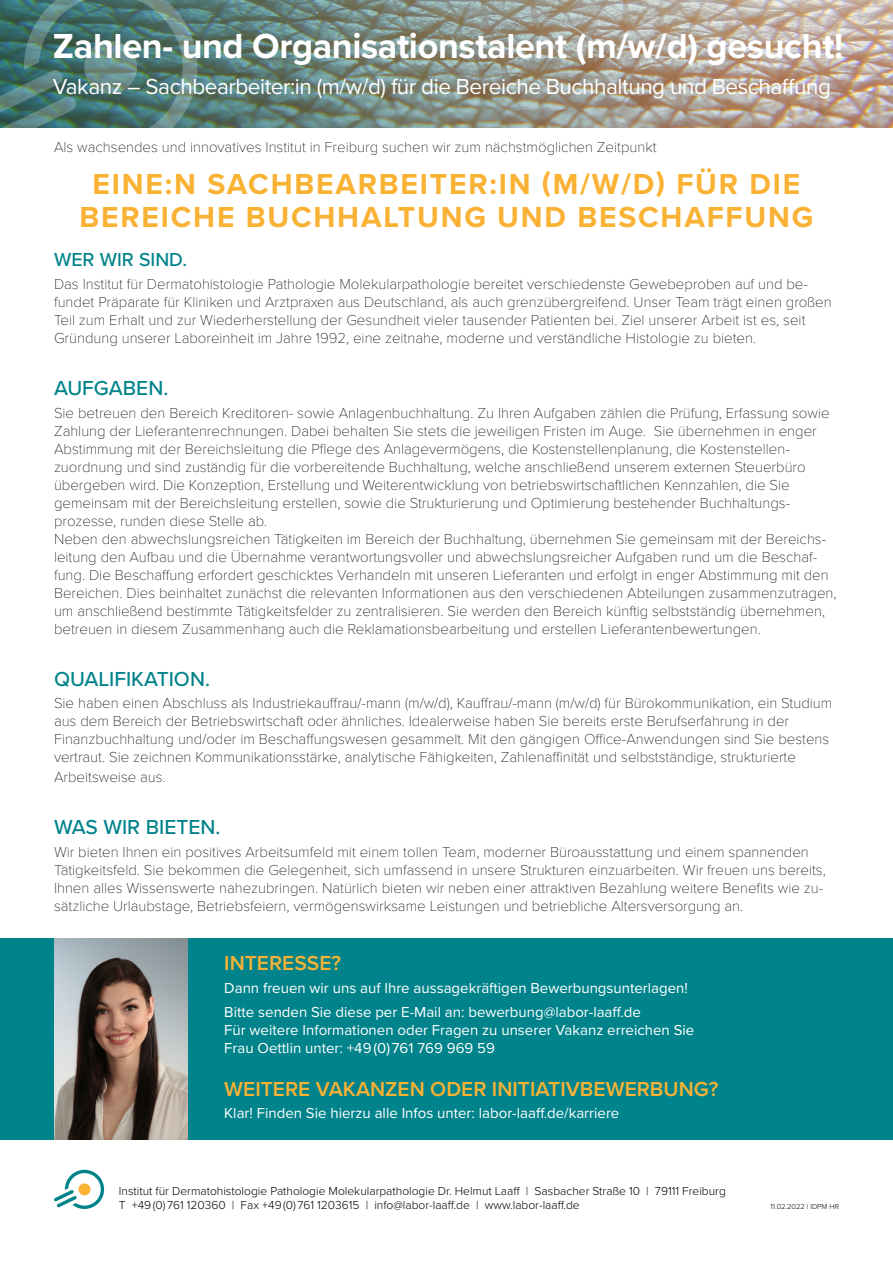
<style>
.page{position:relative;width:893px;height:1263px;background:#fff}
.page>*{position:absolute;margin:0;border:0;box-sizing:border-box;transform-origin:0 0}
.t1{font:700 36px "Proxima Nova";letter-spacing:-.01em;color:#fff}
.t2{font:700 30px/33px "Proxima Nova";letter-spacing:.06em;color:#f9b234;text-align:center}
.t3{font:22.5px "Proxima Nova";letter-spacing:-.02em;color:#fff}
.t4{font:600 21px "Proxima Nova";color:#f9b234}
.t5{font:500 21px "Proxima Nova";color:#00838a}
.t6{font:500 19.5px "Proxima Nova";color:#00838a}
.t7{font:100 15px/18px "Proxima Nova T";color:#000}
.t8{font:15px/24px "Proxima Nova";color:#fff}
.t9{font:300 12px/14.4px "Proxima Nova";color:#000}
.t10{font:300 7.5px "Proxima Nova";color:#000}
</style>
<div class="page">
<div style="left:0;top:938px;width:893px;height:202px;background:#00838a"></div>
<img style="left:197px;top:0;width:696px;height:128px">
<svg style="left:54px;top:1170px;width:50px;height:39px"></svg>
<img style="left:54px;top:938px;width:134px;height:202px">
<img style="left:0;top:0;width:197px;height:128px">
<h1 class="t1" style="left:53px;top:19px;width:792px">Zahlen- und Organisationstalent (m/w/d) gesucht!</h1>
<h3 class="t3" style="left:53px;top:70px;width:779px">Vakanz ― Sachbearbeiter:in (m/w/d) für die Bereiche Buchhaltung und Beschaffung</h3>
<p class="t7" style="left:54px;top:137px;width:604px">Als wachsendes und innovatives Institut in Freiburg suchen wir zum nächstmöglichen Zeitpunkt</p>
<h2 class="t2" style="left:80px;top:167px;width:735px">EINE:N SACHBEARBEITER:IN (M/W/D) FÜR DIE<br>BEREICHE BUCHHALTUNG UND BESCHAFFUNG</h2>
<h3 class="t6" style="left:54px;top:245px;width:135px">WER WIR SIND.</h3>
<p class="t7" style="left:54px;top:274px;width:779px">Das Institut für Dermatohistologie Pathologie Molekularpathologie bereitet verschiedenste Gewebeproben auf und be&shy;fundet Präparate für Kliniken und Arztpraxen aus Deutschland, als auch grenzübergreifend. Unser Team trägt einen großen Teil zum Erhalt und zur Wiederherstellung der Gesundheit vieler tausender Patienten bei. Ziel unserer Arbeit ist es, seit Gründung unserer Laboreinheit im Jahre 1992, eine zeitnahe, moderne und verständliche Histologie zu bieten.</p>
<h3 class="t5" style="left:54px;top:372px;width:116px">AUFGABEN.</h3>
<p class="t7" style="left:54px;top:402px;width:784px">Sie betreuen den Bereich Kreditoren- sowie Anlagenbuchhaltung. Zu Ihren Aufgaben zählen die Prüfung, Erfassung sowie Zahlung der Lieferantenrechnungen. Dabei behalten Sie stets die jeweiligen Fristen im Auge. Sie übernehmen in enger Abstimmung mit der Bereichsleitung die Pflege des Anlagevermögens, die Kostenstellenplanung, die Kostenstellen&shy;zuordnung und sind zuständig für die vorbereitende Buchhaltung, welche anschließend unserem externen Steuerbüro übergeben wird. Die Konzeption, Erstellung und Weiterentwicklung von betriebswirtschaftlichen Kennzahlen, die Sie gemeinsam mit der Bereichsleitung erstellen, sowie die Strukturierung und Optimierung bestehender Buchhaltungs&shy;prozesse, runden diese Stelle ab.<br>Neben den abwechslungsreichen Tätigkeiten im Bereich der Buchhaltung, übernehmen Sie gemeinsam mit der Bereichs&shy;leitung den Aufbau und die Übernahme verantwortungsvoller und abwechslungsreicher Aufgaben rund um die Beschaf&shy;fung. Die Beschaffung erfordert geschicktes Verhandeln mit unseren Lieferanten und erfolgt in enger Abstimmung mit den Bereichen. Dies beinhaltet zunächst die relevanten Informationen aus den verschiedenen Abteilungen zusammenzutragen, um anschließend bestimmte Tätigkeitsfelder zu zentralisieren. Sie werden den Bereich künftig selbstständig übernehmen, betreuen in diesem Zusammenhang auch die Reklamationsbearbeitung und erstellen Lieferantenbewertungen.</p>
<h3 class="t5" style="left:54px;top:663px;width:158px">QUALIFIKATION.</h3>
<p class="t7" style="left:54px;top:693px;width:780px">Sie haben einen Abschluss als Industriekauffrau/-mann (m/w/d), Kauffrau/-mann (m/w/d) für Bürokommunikation, ein Studium aus dem Bereich der Betriebswirtschaft oder ähnliches. Idealerweise haben Sie bereits erste Berufserfahrung in der Finanzbuchhaltung und/oder im Beschaffungswesen gesammelt. Mit den gängigen Office-Anwendungen sind Sie bestens vertraut. Sie zeichnen Kommunikationsstärke, analytische Fähigkeiten, Zahlenaffinität und selbstständige, strukturierte</p>
<p class="t7" style="left:54px;top:767px;width:113px">Arbeitsweise aus.</p>
<h3 class="t5" style="left:54px;top:812px;width:168px">WAS WIR BIETEN.</h3>
<p class="t7" style="left:54px;top:842px;width:773px">Wir bieten Ihnen ein positives Arbeitsumfeld mit einem tollen Team, moderner Büroausstattung und einem spannenden Tätigkeitsfeld. Sie bekommen die Gelegenheit, sich umfassend in unsere Strukturen einzuarbeiten. Wir freuen uns bereits, Ihnen alles Wissenswerte nahezubringen. Natürlich bieten wir neben einer attraktiven Bezahlung weitere Benefits wie zu&shy;sätzliche Urlaubstage, Betriebsfeiern, vermögenswirksame Leistungen und betriebliche Altersversorgung an.</p>
<h3 class="t4" style="left:224px;top:947px;width:118px">INTERESSE?</h3>
<p class="t8" style="left:224px;top:975px;width:465px">Dann freuen wir uns auf Ihre aussagekräftigen Bewerbungsunterlagen!<br>Bitte senden Sie diese per E-Mail an: bewerbung@labor-laaff.de</p>
<p class="t8" style="left:224px;top:1020px;width:472px;line-height:18px">Für weitere Informationen oder Fragen zu unserer Vakanz erreichen Sie<br>Frau Oettlin unter: +49 (0) 761 769 969 59</p>
<h3 class="t4" style="left:224px;top:1073px;width:495px">WEITERE VAKANZEN ODER INITIATIVBEWERBUNG?</h3>
<p class="t8" style="left:224px;top:1100px;width:397px">Klar! Finden Sie hierzu alle Infos unter: labor-laaff.de/karriere</p>
<p class="t9" style="left:119px;top:1183px;width:608px">Institut für Dermatohistologie Pathologie Molekularpathologie Dr. Helmut Laaff | Sasbacher Straße 10 | 79111 Freiburg<br>T +49 (0) 761 120360 | Fax +49 (0) 761 1203615 | info@labor-laaff.de | www.labor-laaff.de</p>
<p class="t10" style="left:770px;top:1201px;width:70px">11.02.2022 | IDPM HR</p>
</div>
